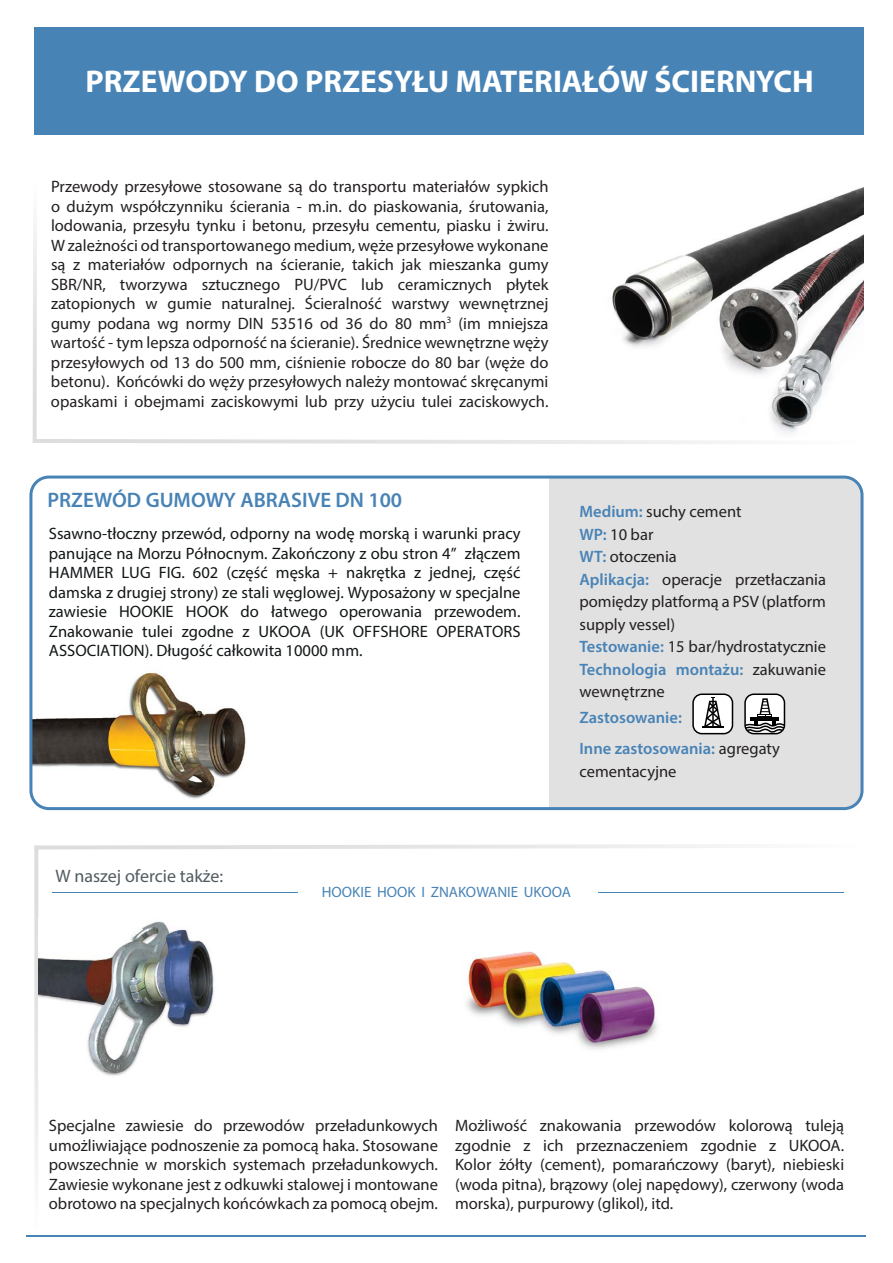
<style>
.page{position:relative;width:893px;height:1263px;background:#fff}
.page>*{position:absolute;margin:0;border:0;box-sizing:border-box;transform-origin:0 0}
.t1{font:700 31.5px "Myriad Pro";color:#fff}
.t2{font:600 21px "Myriad Pro";color:#4883b6}
.t3{font:18px "Myriad Pro";color:#515b60}
.t4{font:16.5px/19.5px "Myriad Pro";color:#231f20;text-align:justify}
.t5{font:16.5px/19.5px "Myriad Pro";color:#121617;text-align:justify}
.t6{font:600 16.5px/31.5px "Myriad Pro";color:#4883b6}
.t7{font:15px "Myriad Pro";color:#4883b6}
.s1{font-weight:600;color:#4883b6}
.s2{font-weight:400;color:#231f20}
</style>
<div class="page">
<div style="left:549px;top:475px;width:314px;height:334px;background:#e1e1e1"></div>
<div style="left:693px;top:694px;width:39px;height:40px;background:#fff;border-radius:9px"></div>
<div style="left:692px;top:693px;width:41px;height:41px;border:2px solid #000;border-radius:9px"></div>
<div style="left:745px;top:694px;width:39px;height:40px;background:#fff;border-radius:9px"></div>
<div style="left:744px;top:693px;width:41px;height:41px;border:2px solid #000;border-radius:9px"></div>
<hr style="left:702px;top:726px;width:22px;height:2px;background:#000">
<svg style="left:704px;top:697px;width:18px;height:29px"></svg>
<svg style="left:743px;top:698px;width:43px;height:36px"></svg>
<div style="left:34px;top:27px;width:829px;height:108px;background:#4883b6"></div>
<svg style="left:33px;top:221px;width:702px;height:223px"></svg>
<svg style="left:34px;top:845px;width:4px;height:327px"></svg>
<svg style="left:35px;top:844px;width:698px;height:5px"></svg>
<img style="left:39px;top:921px;width:175px;height:155px">
<hr style="left:52px;top:892px;width:245px;height:1px;background:#4883b6">
<hr style="left:599px;top:892px;width:245px;height:1px;background:#4883b6">
<img style="left:587px;top:187px;width:277px;height:250px">
<img style="left:33px;top:672px;width:213px;height:129px">
<div style="left:29px;top:476px;width:834px;height:334px;border:3px solid #4883b6;border-radius:18px"></div>
<hr style="left:27px;top:1235px;width:839px;height:1px;background:#4883b6">
<img style="left:466px;top:951px;width:192px;height:98px">
<h1 class="t1" style="left:86px;top:60px;width:730px">PRZEWODY DO PRZESYŁU MATERIAŁÓW ŚCIERNYCH</h1>
<p class="t4" style="left:51px;top:177px;width:499px">Przewody przesyłowe stosowane są do transportu materiałów sypkich o dużym współczynniku ścierania - m.in. do piaskowania, śrutowania, lodowania, przesyłu tynku i betonu, przesyłu cementu, piasku i żwiru.<br>W zależności od transportowanego medium, węże przesyłowe wykonane są z materiałów odpornych na ścieranie, takich jak mieszanka gumy SBR/NR, tworzywa sztucznego PU/PVC lub ceramicznych płytek zatopionych w gumie naturalnej. Ścieralność warstwy wewnętrznej gumy podana wg normy DIN 53516 od 36 do 80 mm<sup>3</sup> (im mniejsza wartość - tym lepsza odporność na ścieranie). Średnice wewnętrzne węży przesyłowych od 13 do 500 mm, ciśnienie robocze do 80 bar (węże do betonu). Końcówki do węży przesyłowych należy montować skręcanymi opaskami i obejmami zaciskowymi lub przy użyciu tulei zaciskowych.</p>
<p class="t2" style="left:47px;top:487px;width:356px">PRZEWÓD GUMOWY ABRASIVE DN 100</p>
<p class="t5" style="left:49px;top:524px;width:473px">Ssawno-tłoczny przewód, odporny na wodę morską i warunki pracy panujące na Morzu Północnym. Zakończony z obu stron 4” złączem HAMMER LUG FIG. 602 (część męska + nakrętka z jednej, część damska z drugiej strony) ze stali węglowej. Wyposażony w specjalne zawiesie HOOKIE HOOK do łatwego operowania przewodem.<br>Znakowanie tulei zgodne z UKOOA (UK OFFSHORE OPERATORS ASSOCIATION). Długość całkowita 10000 mm.</p>
<p class="t4" style="left:579px;top:500px;width:248px;line-height:22.5px;text-align:left"><span class="s1">Medium:</span> suchy cement<br><span class="s1">WP:</span> 10 bar<br><span class="s1">WT:</span> otoczenia<br><span class="s1">Aplikacja:</span> operacje przetłaczania pomiędzy platformą a PSV (platform supply vessel)<br><span class="s1">Testowanie:</span> 15 bar/hydrostatycznie<br><span class="s1">Technologia montażu:</span> zakuwanie wewnętrzne</p>
<p class="t6" style="left:579px;top:701px;width:202px">Zastosowanie:<br>Inne zastosowania: <span class="s2">agregaty</span></p>
<p class="t4" style="left:579px;top:761px;width:98px">cementacyjne</p>
<p class="t3" style="left:55px;top:864px;width:169px">W naszej ofercie także:</p>
<p class="t7" style="left:322px;top:882px;width:251px">HOOKIE HOOK I ZNAKOWANIE UKOOA</p>
<p class="t4" style="left:49px;top:1116px;width:391px">Specjalne zawiesie do przewodów przeładunkowych umożliwiające podnoszenie za pomocą haka. Stosowane powszechnie w morskich systemach przeładunkowych.<br>Zawiesie wykonane jest z odkuwki stalowej i montowane obrotowo na specjalnych końcówkach za pomocą obejm.</p>
<p class="t4" style="left:455px;top:1116px;width:391px">Możliwość znakowania przewodów kolorową tuleją zgodnie z ich przeznaczeniem zgodnie z UKOOA.<br>Kolor żółty (cement), pomarańczowy (baryt), niebieski (woda pitna), brązowy (olej napędowy), czerwony (woda morska), purpurowy (glikol), itd.</p>
</div>
